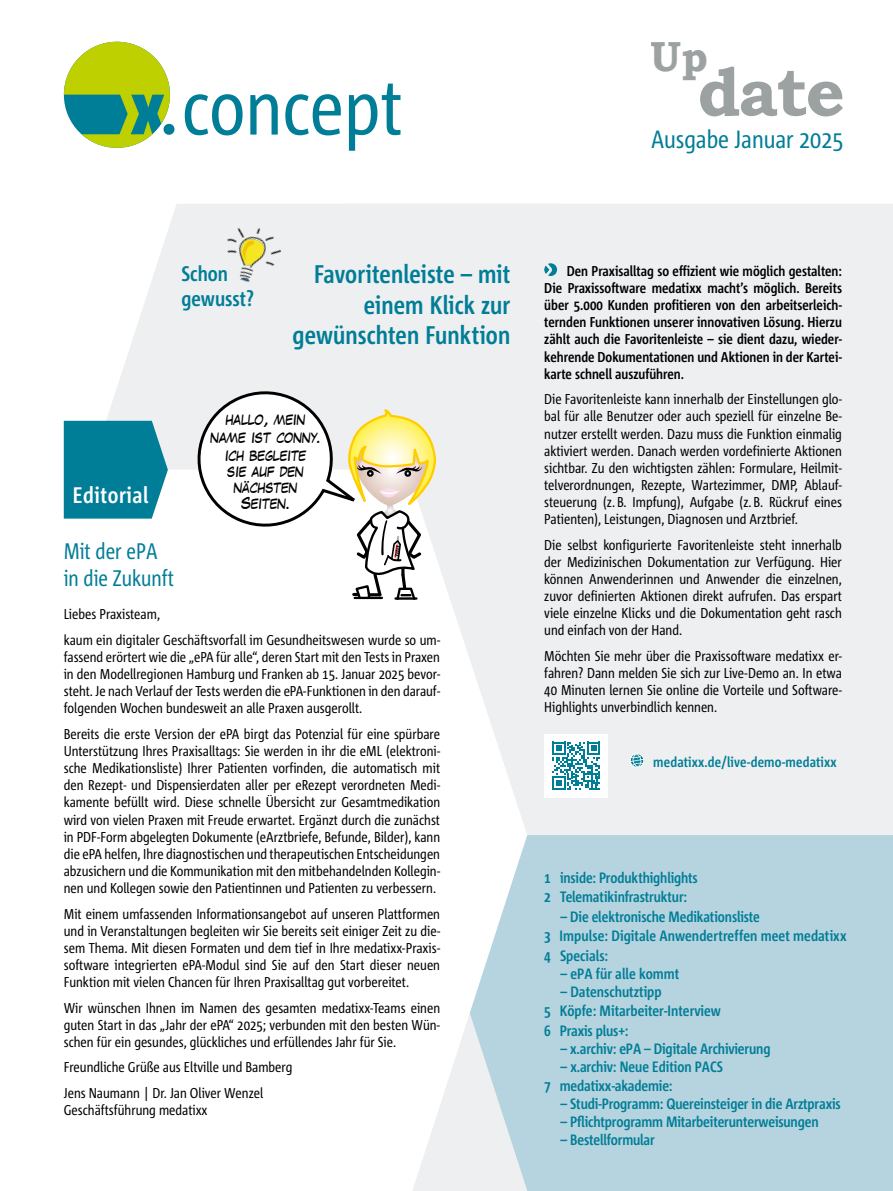
<style>
.page{position:relative;width:893px;height:1191px;background:#fff}
.page>*{position:absolute;margin:0;border:0;box-sizing:border-box;transform-origin:0 0}
.t1{font:700 68.25px "Bookman Old Style";color:#848a8a}
.t2{font:700 42px "Bookman Old Style";color:#848a8a}
.t3{font:700 25.5px/30.6px "Corpid E1 s Cd";letter-spacing:.005em;color:#007d97;text-align:right}
.t4{font:24.9px "Corpid E1 s Cd";color:#007d97}
.t5{font:22.5px/27px "Corpid E1 s Cd";color:#007d97;scale:.96 1}
.t6{font:700 22.5px "Corpid E1 s Cd";letter-spacing:.025em;color:#fff}
.t7{font:700 21px/25.2px "Corpid E1 s Cd";color:#007d97}
.t8{font:700 15px/19.5px "Corpid E1 s Cd";letter-spacing:-.01em;color:#007d97}
.t9{font:14.25px/17.1px "Corpid E1 s Cd";color:#000;text-align:justify}
.t10{font:700 14.25px/17.1px "Corpid E1 s Cd";color:#000;text-align:justify}
.t11{font:700 14.25px "Corpid E1 s Cd";letter-spacing:.01em;color:#007d97}
.t12{font:13.5px/17.9px "Laffayette Comic Pro";color:#000;text-align:center}
</style>
<div class="page">
<div style="left:63px;top:204px;width:830px;height:631px;background:#edeff0"></div>
<svg style="left:63px;top:469px;width:464px;height:722px"></svg>
<svg style="left:64px;top:421px;width:104px;height:97px"></svg>
<div style="left:470px;top:835px;width:423px;height:356px;background:#b6d4df"></div>
<svg style="left:544px;top:263px;width:13px;height:13px"></svg>
<svg style="left:629px;top:753px;width:15px;height:14px"></svg>
<div style="left:544px;top:733px;width:64px;height:64px;background:#fff"></div>
<svg style="left:552px;top:741px;width:48px;height:49px"></svg>
<div style="left:164px;top:124px;width:10px;height:11px;background:#007d97;border-radius:50%"></div>
<svg style="left:64px;top:42px;width:106px;height:106px"></svg>
<svg style="left:185px;top:84px;width:215px;height:67px"></svg>
<svg style="left:197px;top:387px;width:240px;height:213px"></svg>
<h2 class="t2" style="left:651px;top:26px;width:59px">Up</h2>
<h1 class="t1" style="left:697px;top:43px;width:150px">date</h1>
<h3 class="t4" style="left:651px;top:124px;width:194px">Ausgabe Januar 2025</h3>
<h3 class="t3" style="left:292px;top:258px;width:219px">Favoritenleiste – mit einem Klick zur gewünschten Funktion</h3>
<h3 class="t7" style="left:181px;top:260px;width:74px">Schon gewusst?</h3>
<p class="t10" style="left:544px;top:262px;width:299px;text-indent:22px">Den Praxisalltag so effizient wie möglich gestalten:<br>Die Praxissoftware medatixx macht’s möglich. Bereits über 5.000 Kunden profitieren von den arbeitserleich&shy;ternden Funktionen unserer innovativen Lösung. Hierzu zählt auch die Favoritenleiste – sie dient dazu, wieder&shy;kehrende Dokumentationen und Aktionen in der Kartei&shy;karte schnell auszuführen.</p>
<p class="t9" style="left:544px;top:390px;width:299px">Die Favoritenleiste kann innerhalb der Einstellungen glo&shy;bal für alle Benutzer oder auch speziell für einzelne Be&shy;nutzer erstellt werden. Dazu muss die Funktion einmalig aktiviert werden. Danach werden vordefinierte Aktionen sichtbar. Zu den wichtigsten zählen: Formulare, Heilmit&shy;telverordnungen, Rezepte, Wartezimmer, DMP, Ablauf&shy;steuerung (z. B. Impfung), Aufgabe (z. B. Rückruf eines Patienten), Leistungen, Diagnosen und Arztbrief.</p>
<p class="t9" style="left:544px;top:536px;width:299px">Die selbst konfigurierte Favoritenleiste steht innerhalb der Medizinischen Dokumentation zur Verfügung. Hier können Anwenderinnen und Anwender die einzelnen, zuvor definierten Aktionen direkt aufrufen. Das erspart viele einzelne Klicks und die Dokumentation geht rasch und einfach von der Hand.</p>
<p class="t9" style="left:544px;top:647px;width:299px">Möchten Sie mehr über die Praxissoftware medatixx er&shy;fahren? Dann melden Sie sich zur Live-Demo an. In etwa 40 Minuten lernen Sie online die Vorteile und Software-Highlights unverbindlich kennen.</p>
<p class="t12" style="left:211px;top:411px;width:112px">HALLO, MEIN<br>NAME IST CONNY.<br>ICH BEGLEITE</p>
<p class="t12" style="left:227px;top:463px;width:78px;line-height:16px">SIE AUF DEN<br>NÄCHSTEN<br>SEITEN.</p>
<h3 class="t6" style="left:73px;top:481px;width:77px">Editorial</h3>
<h3 class="t5" style="left:64px;top:536px;width:116px">Mit der ePA in die Zukunft</h3>
<p class="t9" style="left:64px;top:601px;width:378px;line-height:25.7px">Liebes Praxisteam,<br>kaum ein digitaler Geschäftsvorfall im Gesundheitswesen wurde so um-</p>
<p class="t9" style="left:64px;top:648px;width:378px">fassend erörtert wie die „ePA für alle“, deren Start mit den Tests in Praxen in den Modellregionen Hamburg und Franken ab 15. Januar 2025 bevor&shy;steht. Je nach Verlauf der Tests werden die ePA-Funktionen in den darauf&shy;folgenden Wochen bundesweit an alle Praxen ausgerollt.</p>
<p class="t9" style="left:64px;top:725px;width:378px">Bereits die erste Version der ePA birgt das Potenzial für eine spürbare Unterstützung Ihres Praxisalltags: Sie werden in ihr die eML (elektroni&shy;sche Medikationsliste) Ihrer Patienten vorfinden, die automatisch mit den Rezept- und Dispensierdaten aller per eRezept verordneten Medi&shy;kamente befüllt wird. Diese schnelle Übersicht zur Gesamtmedikation wird von vielen Praxen mit Freude erwartet. Ergänzt durch die zunächst in PDF-Form abgelegten Dokumente (eArztbriefe, Befunde, Bilder), kann die ePA helfen, Ihre diagnostischen und therapeutischen Entscheidungen abzusichern und die Kommunikation mit den mitbehandelnden Kollegin&shy;nen und Kollegen sowie den Patientinnen und Patienten zu verbessern.</p>
<p class="t9" style="left:64px;top:904px;width:378px">Mit einem umfassenden Informationsangebot auf unseren Plattformen und in Veranstaltungen begleiten wir Sie bereits seit einiger Zeit zu die&shy;sem Thema. Mit diesen Formaten und dem tief in Ihre medatixx-Praxis&shy;software integrierten ePA-Modul sind Sie auf den Start dieser neuen Funktion mit vielen Chancen für Ihren Praxisalltag gut vorbereitet.</p>
<p class="t9" style="left:64px;top:998px;width:378px">Wir wünschen Ihnen im Namen des gesamten medatixx-Teams einen guten Start in das „Jahr der ePA“ 2025; verbunden mit den besten Wün&shy;schen für ein gesundes, glückliches und erfüllendes Jahr für Sie.</p>
<p class="t9" style="left:64px;top:1054px;width:230px;line-height:25.7px">Freundliche Grüße aus Eltville und Bamberg<br>Jens Naumann | Dr. Jan Oliver Wenzel</p>
<p class="t9" style="left:64px;top:1101px;width:145px">Geschäftsführung medatixx</p>
<p class="t11" style="left:653px;top:753px;width:185px">medatixx.de/live-demo-medatixx</p>
<p class="t8" style="left:544px;top:867px;width:155px">1 inside: Produkthighlights<br>2 Telematikinfrastruktur:</p>
<p class="t8" style="left:544px;top:906px;width:304px;text-indent:16px">– Die elektronische Medikationsliste<br>3 Impulse: Digitale Anwendertreffen meet medatixx<br>4 Specials:</p>
<p class="t8" style="left:560px;top:963px;width:120px">– ePA für alle kommt</p>
<p class="t8" style="left:544px;top:981px;width:178px;text-indent:16px">– Datenschutztipp<br>5 Köpfe: Mitarbeiter-Interview<br>6 Praxis plus+:</p>
<p class="t8" style="left:560px;top:1038px;width:211px">– x.archiv: ePA – Digitale Archivierung</p>
<p class="t8" style="left:544px;top:1056px;width:180px;text-indent:16px">– x.archiv: Neue Edition PACS<br>7 medatixx-akademie:</p>
<p class="t8" style="left:560px;top:1094px;width:282px">– Studi-Programm: Quereinsteiger in die Arztpraxis</p>
<p class="t8" style="left:560px;top:1112px;width:260px">– Pflichtprogramm Mitarbeiterunterweisungen</p>
<p class="t8" style="left:560px;top:1130px;width:96px">– Bestellformular</p>
</div>
